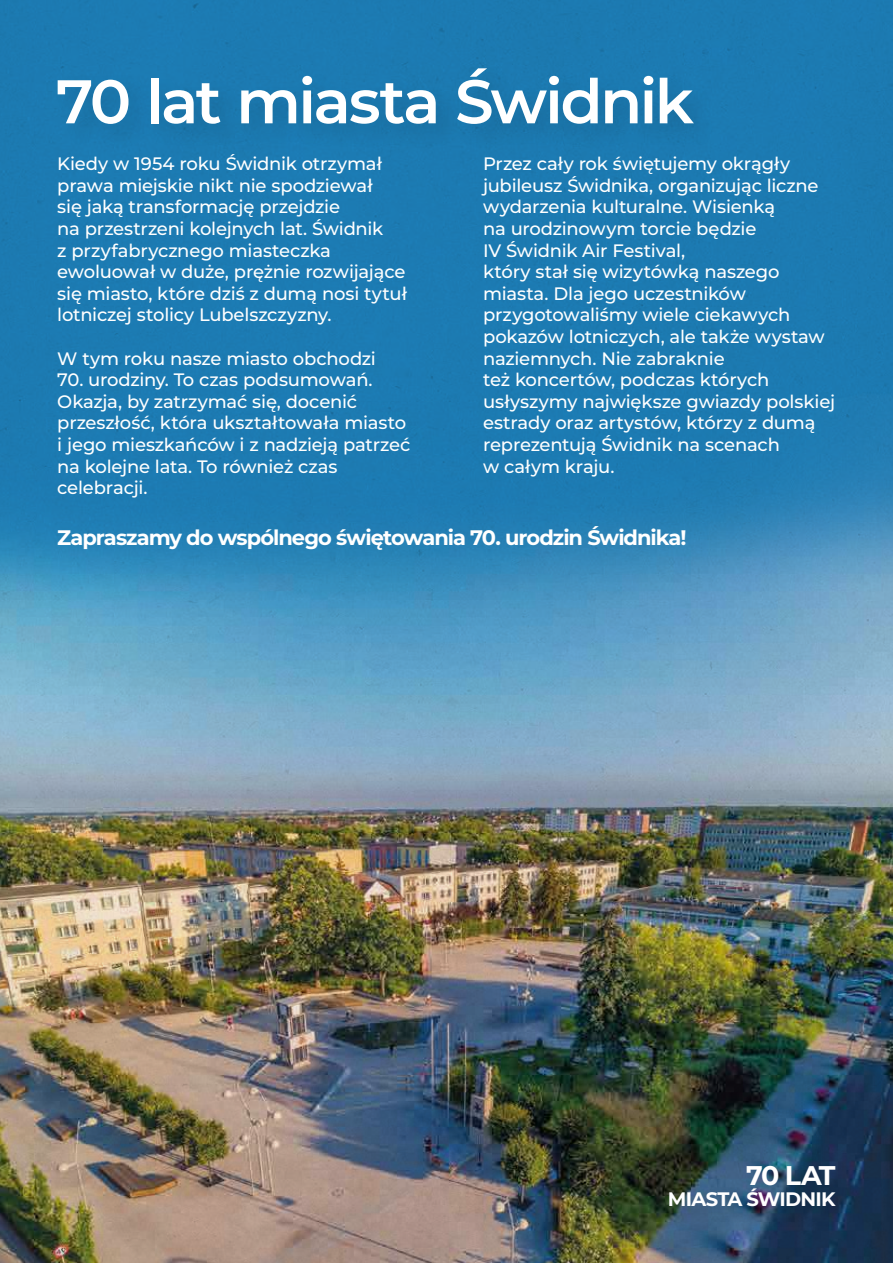
<style>
.page{position:relative;width:893px;height:1263px;background:#fff}
.page>*{position:absolute;margin:0;border:0;box-sizing:border-box;transform-origin:0 0}
.t1{font:600 61.5px "Montserrat";letter-spacing:-.04em;color:#fff}
.t2{font:700 27px "Montserrat";color:#fff}
.t3{font:700 21px "Montserrat";letter-spacing:-.05em;color:#fff}
.t4{font:700 19.5px "Montserrat";color:#fff}
.t5{font:500 18px/21.6px "Montserrat";letter-spacing:-.01em;color:#fff}
</style>
<div class="page">
<img style="left:0;top:0;width:893px;height:1263px">
<img style="left:43px;top:55px;width:827px;height:119px">
<img style="left:597px;top:1151px;width:268px;height:90px">
<h1 class="t1" style="left:56px;top:58px;width:639px">70 lat miasta Świdnik</h1>
<p class="t5" style="left:57px;top:152px;width:351px">Kiedy w 1954 roku Świdnik otrzymał prawa miejskie nikt nie spodziewał<br>się jaką transformację przejdzie<br>na przestrzeni kolejnych lat. Świdnik<br>z przyfabrycznego miasteczka ewoluował w duże, prężnie rozwijające się miasto, które dziś z dumą nosi tytuł lotniczej stolicy Lubelszczyzny.</p>
<p class="t5" style="left:57px;top:347px;width:320px">W tym roku nasze miasto obchodzi</p>
<p class="t5" style="left:57px;top:368px;width:355px">70. urodziny. To czas podsumowań.<br>Okazja, by zatrzymać się, docenić przeszłość, która ukształtowała miasto i jego mieszkańców i z nadzieją patrzeć na kolejne lata. To również czas celebracji.</p>
<p class="t5" style="left:483px;top:152px;width:354px">Przez cały rok świętujemy okrągły jubileusz Świdnika, organizując liczne wydarzenia kulturalne. Wisienką<br>na urodzinowym torcie będzie<br>IV Świdnik Air Festival,<br>który stał się wizytówką naszego miasta. Dla jego uczestników przygotowaliśmy wiele ciekawych pokazów lotniczych, ale także wystaw naziemnych. Nie zabraknie<br>też koncertów, podczas których usłyszymy największe gwiazdy polskiej estrady oraz artystów, którzy z dumą reprezentują Świdnik na scenach<br>w całym kraju.</p>
<p class="t3" style="left:57px;top:522px;width:631px">Zapraszamy do wspólnego świętowania 70. urodzin Świdnika!</p>
<h2 class="t2" style="left:746px;top:1156px;width:91px">70 LAT</h2>
<p class="t4" style="left:668px;top:1185px;width:169px">MIASTA ŚWIDNIK</p>
</div>
